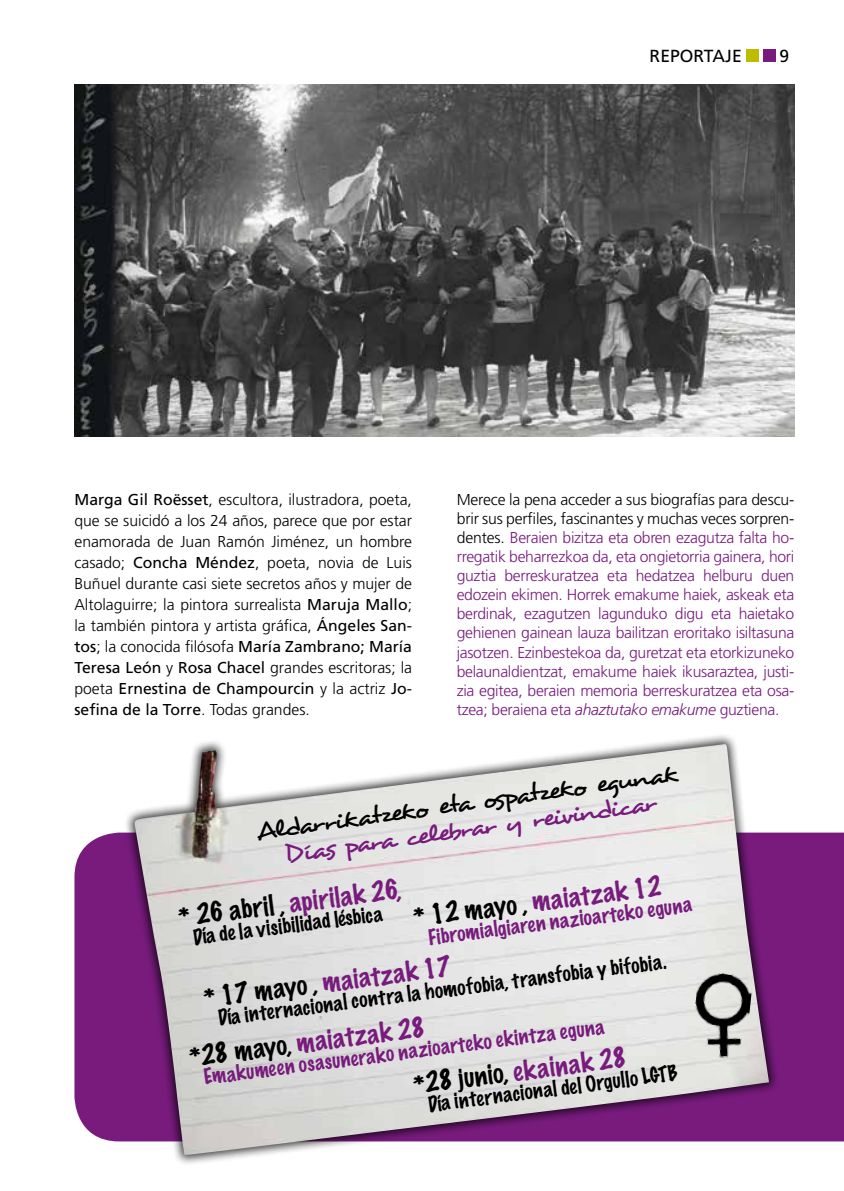
<style>
.page{position:relative;width:844px;height:1191px;background:#fff}
.page>*{position:absolute;margin:0;border:0;box-sizing:border-box;transform-origin:0 0}
.t1{font:100 25.55px "Marker Felt";color:#781b7d}
.t2{font:100 25.55px "Marker Felt";color:#000}
.t3{font:24.5px "Desyrel";color:#000;scale:1.15 1}
.t4{font:24.5px "Desyrel";color:#781b7d;scale:1.15 1}
.t5{font:100 19.78px "Marker Felt";color:#000}
.t6{font:100 19.78px "Marker Felt";color:#781b7d}
.t7{font:17.5px "Frutiger";color:#000}
.t8{font:300 15.75px/19.1px "Frutiger";letter-spacing:-.02em;color:#781b7d;text-align:justify}
.t9{font:300 15.75px/21px "Frutiger";color:#000;text-align:justify}
.s1{font-weight:400}
.s2{color:#000}
.s3{font-style:italic}
.s4{color:#781b7d}
</style>
<div class="page">
<div style="left:763px;top:50px;width:12px;height:12px;background:#781b7d"></div>
<div style="left:745px;top:50px;width:13px;height:12px;background:#bebc00"></div>
<div style="left:74px;top:832px;width:769px;height:309px;background:#781b7d"></div>
<div style="left:123px;top:733px;width:656px;height:432px;background:#000;opacity:.75"></div>
<img style="left:134px;top:744px;width:634px;height:411px">
<img style="left:690px;top:971px;width:63px;height:89px">
<img style="left:74px;top:84px;width:720px;height:353px">
<p class="t7" style="left:649px;top:46px;width:94px">REPORTAJE</p>
<p class="t7" style="left:779px;top:46px;width:11px">9</p>
<p class="t9" style="left:74px;top:489px;width:339px"><span class="s1">Marga Gil Roësset</span>, escultora, ilustradora, poeta, que se suicidó a los 24 años, parece que por estar enamorada de Juan Ramón Jiménez, un hombre casado; <span class="s1">Concha Méndez</span>, poeta, novia de Luis Buñuel durante casi siete secretos años y mujer de Altolaguirre; la pintora surrealista <span class="s1">Maruja Mallo</span>; la también pintora y artista gráfica, <span class="s1">Ángeles San&shy;tos</span>; la conocida filósofa <span class="s1">María Zambrano; María Teresa León</span> y <span class="s1">Rosa Chacel</span> grandes escritoras; la poeta <span class="s1">Ernestina de Champourcin</span> y la actriz <span class="s1">Jo&shy;sefina de la Torre</span>. Todas grandes.</p>
<p class="t8" style="left:456px;top:490px;width:339px"><span class="s2">Merece la pena acceder a sus biografías para descu&shy;brir sus perfiles, fascinantes y muchas veces sorpren&shy;dentes.</span> Beraien bizitza eta obren ezagutza falta ho&shy;rregatik beharrezkoa da, eta ongietorria gainera, hori guztia berreskuratzea eta hedatzea helburu duen edozein ekimen. Horrek emakume haiek, askeak eta berdinak, ezagutzen lagunduko digu eta haietako gehienen gainean lauza bailitzan eroritako isiltasuna jasotzen. Ezinbestekoa da, guretzat eta etorkizuneko belaunaldientzat, emakume haiek ikusaraztea, justi&shy;zia egitea, beraien memoria berreskuratzea eta osa&shy;tzea; beraiena eta <span class="s3">ahaztutako emakume</span> guztiena.</p>
<h2 class="t3" style="left:254px;top:817px;width:370px;rotate:-8deg">Aldarrikatzeko eta ospatzeko egunak</h2>
<h2 class="t4" style="left:282px;top:839px;width:327px;rotate:-8deg">Días para celebrar y reivindicar</h2>
<h1 class="t1" style="left:411px;top:896px;width:251px;rotate:-7deg"><span class="s2">* 12 mayo ,</span> maiatzak 12</h1>
<h1 class="t1" style="left:176px;top:896px;width:225px;rotate:-7deg"><span class="s2">* 26 abril ,</span> apirilak 26,</h1>
<p class="t6" style="left:426px;top:921px;width:267px;rotate:-7deg">Fibromialgiaren nazioarteko eguna</p>
<p class="t5" style="left:191px;top:921px;width:192px;rotate:-7deg">Día de la visibilidad lésbica</p>
<h1 class="t1" style="left:201px;top:976px;width:251px;rotate:-7deg"><span class="s2">* 17 mayo ,</span> maiatzak 17</h1>
<p class="t5" style="left:216px;top:1001px;width:453px;rotate:-7deg">Día internacional contra la homofobia, transfobia y bifobia.</p>
<h1 class="t2" style="left:411px;top:1063px;width:216px;rotate:-7deg">*28 junio, <span class="s4">ekainak 28</span></h1>
<h1 class="t1" style="left:187px;top:1035px;width:239px;rotate:-7deg"><span class="s2">*28 mayo,</span> maiatzak 28</h1>
<p class="t6" style="left:202px;top:1060px;width:405px;rotate:-7deg">Emakumeen osasunerako nazioarteko ekintza eguna</p>
<p class="t5" style="left:426px;top:1088px;width:253px;rotate:-7deg">Día internacional del Orgullo LGTB</p>
</div>
